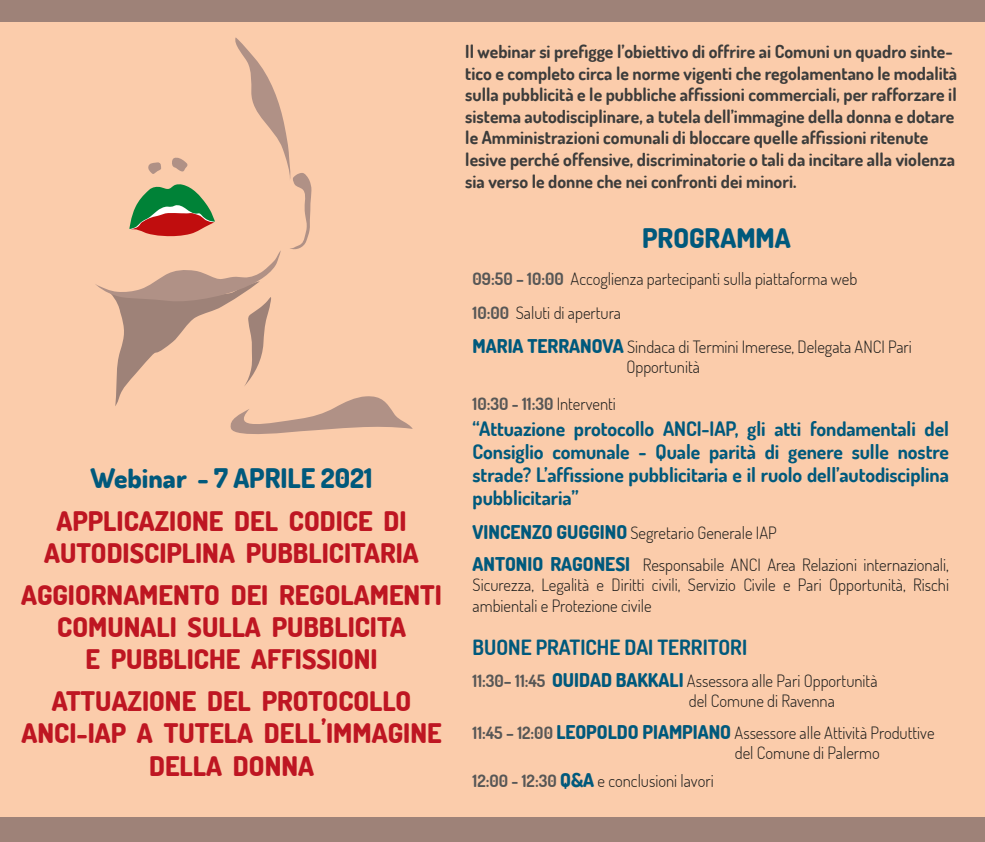
<style>
.page{position:relative;width:985px;height:842px;background:#fff}
.page>*{position:absolute;margin:0;border:0;box-sizing:border-box;transform-origin:0 0}
.t1{font:800 27px/32.4px "Dosis";color:#be1622;text-align:center}
.t2{font:800 27px "Dosis";color:#00597c}
.t3{font:700 21px "Dosis";color:#00597c}
.t4{font:700 20px/23px "Dosis";letter-spacing:-.005em;color:#00597c;text-align:justify}
.t5{font:700 18px/21.6px "Dosis";color:#3c3c3b}
.t6{font:300 17px/20.4px "Dosis";color:#1d1d1b}
.t7{font:700 17px "Dosis";color:#575756}
.s1{font-weight:700;color:#575756}
.s2{font-weight:800;font-size:19px;color:#00597c}
.s3{font-weight:300;color:#1d1d1b}
</style>
<div class="page">
<div style="left:0;top:0;width:383px;height:842px;background:#fbccab"></div>
<div style="left:383px;top:0;width:601px;height:842px;background:#fbccab"></div>
<div style="left:0;top:817px;width:984px;height:25px;background:#9e8278"></div>
<div style="left:0;top:0;width:984px;height:22px;background:#9e8278"></div>
<svg style="left:95px;top:37px;width:317px;height:397px"></svg>
<h1 class="t2" style="left:91px;top:461px;width:283px">Webinar - 7 APRILE 2021</h1>
<h1 class="t1" style="left:44px;top:504px;width:376px">APPLICAZIONE DEL CODICE DI<br>AUTODISCIPLINA PUBBLICITARIA</h1>
<h1 class="t1" style="left:21px;top:578px;width:422px">AGGIORNAMENTO DEI REGOLAMENTI<br>COMUNALI SULLA PUBBLICITA<br>E PUBBLICHE AFFISSIONI</h1>
<h1 class="t1" style="left:22px;top:684px;width:421px">ATTUAZIONE DEL PROTOCOLLO<br>ANCI-IAP A TUTELA DELL’IMMAGINE<br>DELLA DONNA</h1>
<p class="t5" style="left:465px;top:40px;width:493px">Il webinar si prefigge l’obiettivo di offrire ai Comuni un quadro sinte&shy;tico e completo circa le norme vigenti che regolamentano le modalità sulla pubblicità e le pubbliche affissioni commerciali, per rafforzare il sistema autodisciplinare, a tutela dell’immagine della donna e dotare le Amministrazioni comunali di bloccare quelle affissioni ritenute lesive perché offensive, discriminatorie o tali da incitare alla violenza sia verso le donne che nei confronti dei minori.</p>
<h1 class="t2" style="left:642px;top:221px;width:150px">PROGRAMMA</h1>
<p class="t6" style="left:472px;top:261px;width:440px;line-height:34.1px"><span class="s1">09:50 – 10:00</span> Accoglienza partecipanti sulla piattaforma web<br><span class="s1">10:00</span> Saluti di apertura<br><span class="s2">MARIA TERRANOVA</span> Sindaca di Termini Imerese, Delegata ANCI Pari</p>
<p class="t6" style="left:626px;top:356px;width:75px">Opportunità</p>
<p class="t7" style="left:472px;top:393px;width:145px">10:30 - 11:30 <span class="s3">Interventi</span></p>
<p class="t4" style="left:472px;top:417px;width:478px">“Attuazione protocollo ANCI-IAP, gli atti fondamentali del Consiglio comunale - Quale parità di genere sulle nostre strade? L’affissione pubblicitaria e il ruolo dell’autodisciplina pubblicitaria”</p>
<p class="t6" style="left:472px;top:516px;width:478px;line-height:31.8px"><span class="s2">VINCENZO GUGGINO</span> Segretario Generale IAP<br><span class="s2">ANTONIO RAGONESI</span> Responsabile ANCI Area Relazioni internazionali,</p>
<p class="t6" style="left:472px;top:574px;width:478px">Sicurezza, Legalità e Diritti civili, Servizio Civile e Pari Opportunità, Rischi ambientali e Protezione civile</p>
<p class="t3" style="left:472px;top:633px;width:276px">BUONE PRATICHE DAI TERRITORI</p>
<p class="t6" style="left:688px;top:670px;width:190px;text-indent:-216px"><span class="s1">11:30– 11:45</span> <span class="s2">OUIDAD BAKKALI</span> Assessora alle Pari Opportunità del Comune di Ravenna</p>
<p class="t6" style="left:734px;top:722px;width:201px;text-indent:-262px"><span class="s1">11:45 – 12:00</span> <span class="s2">LEOPOLDO PIAMPIANO</span> Assessore alle Attività Produttive del Comune di Palermo</p>
<p class="t6" style="left:472px;top:770px;width:242px"><span class="s1">12:00 - 12:30</span> <span class="s2">Q&amp;A</span> e conclusioni lavori</p>
</div>
